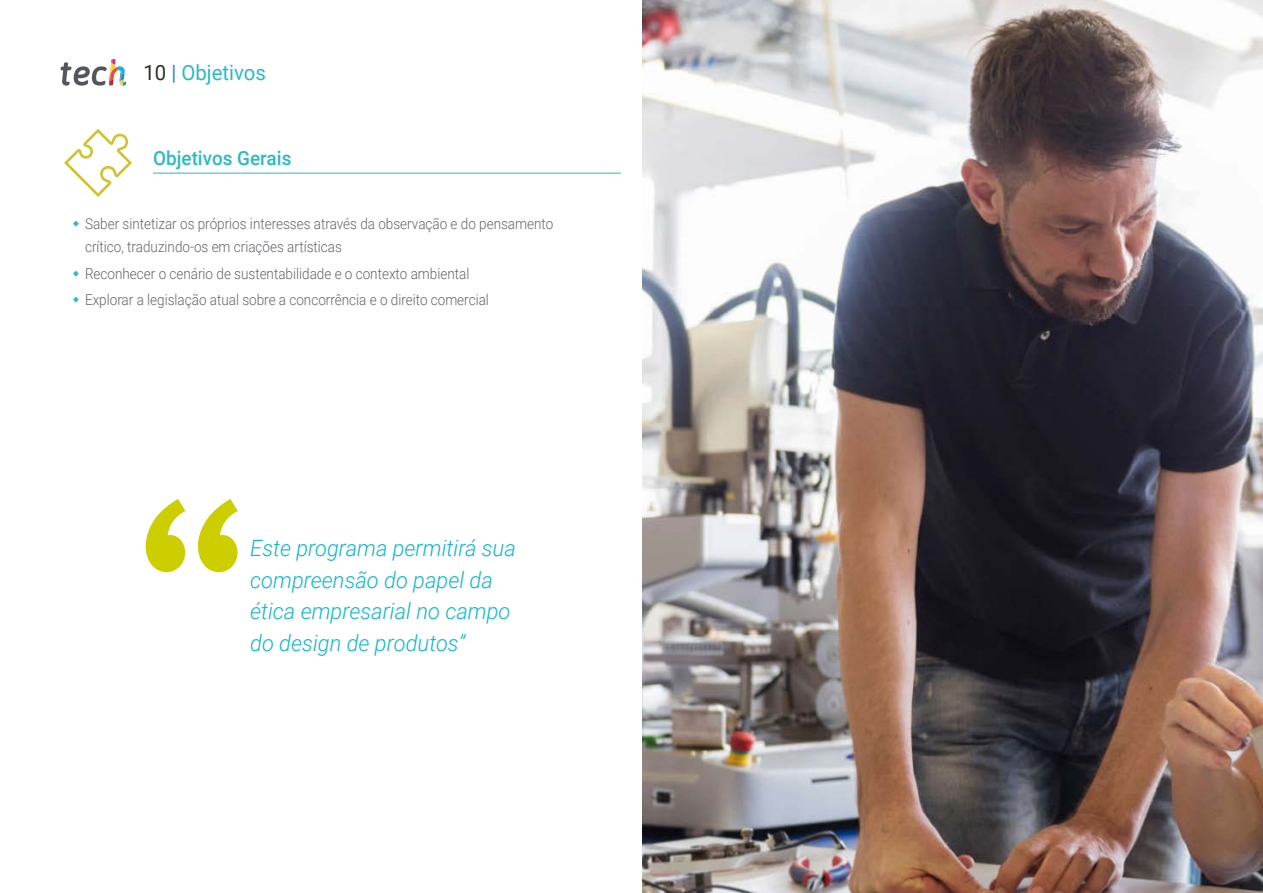
<style>
.page{position:relative;width:1263px;height:893px;background:#fff}
.page>*{position:absolute;margin:0;border:0;box-sizing:border-box;transform-origin:0 0}
.t1{font:italic 300 22.5px/31.5px "Roboto";color:#0fb6cf}
.t2{font:21px "Roboto";color:#2db8c5}
.t3{font:500 19.5px "Roboto";color:#2db8c5}
.t4{font:300 15px/22.5px "Roboto";color:#61646a;scale:.9 1}
.s1{color:#312e20}
.s2{color:#2488c9}
</style>
<div class="page">
<hr style="left:153px;top:173px;width:468px;height:1px;background:#2db8c5">
<svg style="left:64px;top:129px;width:68px;height:68px"></svg>
<img style="left:642px;top:0;width:621px;height:893px">
<svg style="left:61px;top:59px;width:65px;height:27px"></svg>
<svg style="left:146px;top:499px;width:92px;height:73px"></svg>
<h2 class="t2" style="left:144px;top:57px;width:124px"><span class="s1">10</span> <span class="s2">|</span> Objetivos</h2>
<h3 class="t3" style="left:153px;top:144px;width:140px">Objetivos Gerais</h3>
<p class="t4" style="left:85px;top:212px;width:522px">Saber sintetizar os próprios interesses através da observação e do pensamento crítico, traduzindo-os em criações artísticas</p>
<p class="t4" style="left:85px;top:259px;width:450px;line-height:26.7px">Reconhecer o cenário de sustentabilidade e o contexto ambiental<br>Explorar a legislação atual sobre a concorrência e o direito comercial</p>
<h1 class="t1" style="left:250px;top:531px;width:267px">Este programa permitirá sua compreensão do papel da ética empresarial no campo do design de produtos”</h1>
</div>
